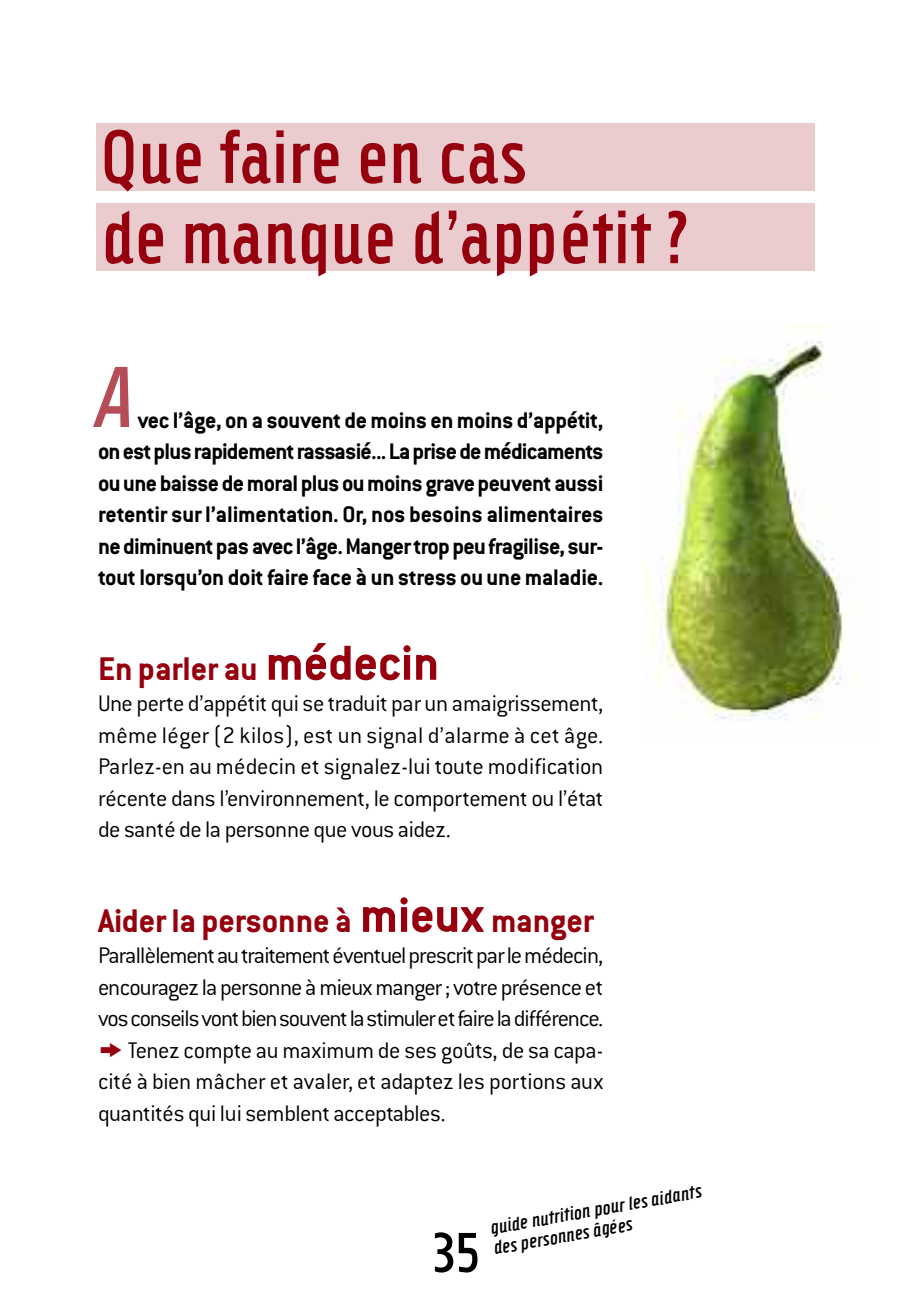
<style>
.page{position:relative;width:913px;height:1308px;background:#fff}
.page>*{position:absolute;margin:0;border:0;box-sizing:border-box;transform-origin:0 0}
.t1{font:italic 90px "Hybrid";color:#b64d56}
.t2{font:78.75px/80.1px "Hybrid";letter-spacing:-.015em;color:#96000e}
.t3{font:58.5px "Hybrid";color:#000}
.t4{font:700 36px "Conduit ITC";letter-spacing:-.005em;color:#96000e}
.t5{font:300 24.75px/31.5px "Conduit ITC";letter-spacing:-.02em;color:#000;text-align:justify}
.t6{font:700 24.75px/31.5px "Conduit ITC";letter-spacing:-.01em;color:#000;text-align:justify}
.t7{font:italic 20.25px/20.2px "Hybrid";color:#000}
.s1{font-size:54px}
.s2{font-family:"Zeal";font-weight:400;font-size:25.88px;color:#96000e}
</style>
<div class="page">
<div style="left:96px;top:203px;width:718px;height:68px;background:#eacccf"></div>
<div style="left:96px;top:123px;width:718px;height:68px;background:#eacccf"></div>
<hr style="left:0;top:0;width:1px;height:32px;background:#96000e">
<img style="left:643px;top:325px;width:215px;height:396px">
<h2 class="t2" style="left:101px;top:117px;width:590px">Que faire en cas<br>de manque d’appétit?</h2>
<h1 class="t1" style="left:94px;top:351px;width:44px">A</h1>
<p class="t6" style="left:98px;top:404px;width:506px;text-indent:40px">vec l’âge, on a souvent demoins enmoins d’appétit, onestplusrapidementrassasié...Laprisedemédicaments ouunebaissedemoralplusoumoinsgravepeuventaussi retentir surl’alimentation. Or, nos besoins alimentaires nediminuentpasavecl’âge.Mangertroppeufragilise,sur&shy;toutlorsqu’on doitfaire face à un stress ou unemaladie.</p>
<h3 class="t4" style="left:98px;top:647px;width:342px">En parler au <span class="s1">médecin</span></h3>
<p class="t5" style="left:98px;top:688px;width:506px">Une perte d’appétit qui se traduit par un amaigrissement, même léger (2 kilos), est un signal d’alarme à cet âge.<br>Parlez-en au médecin et signalez-lui toute modification récente dans l’environnement, le comportement ou l’état de santé de la personne que vous aidez.</p>
<h3 class="t4" style="left:98px;top:899px;width:497px">Aiderla personne à <span class="s1">mieux</span> manger</h3>
<p class="t5" style="left:98px;top:940px;width:506px">Parallèlementautraitementéventuelprescritparlemédecin, encouragez lapersonneàmieuxmanger; votreprésenceet vosconseilsvontbiensouventlastimuleretfaireladifférence. <span class="s2">k</span> Tenez compte au maximum de ses goûts, de sa capa&shy;cité à bien mâcher et avaler, et adaptez les portions aux quantités qui lui semblent acceptables.</p>
<h3 class="t3" style="left:431px;top:1222px;width:52px">35</h3>
<p class="t7" style="left:489px;top:1218px;width:216px;rotate:-10deg">guide nutrition pour les aidants des personnes âgées</p>
</div>
